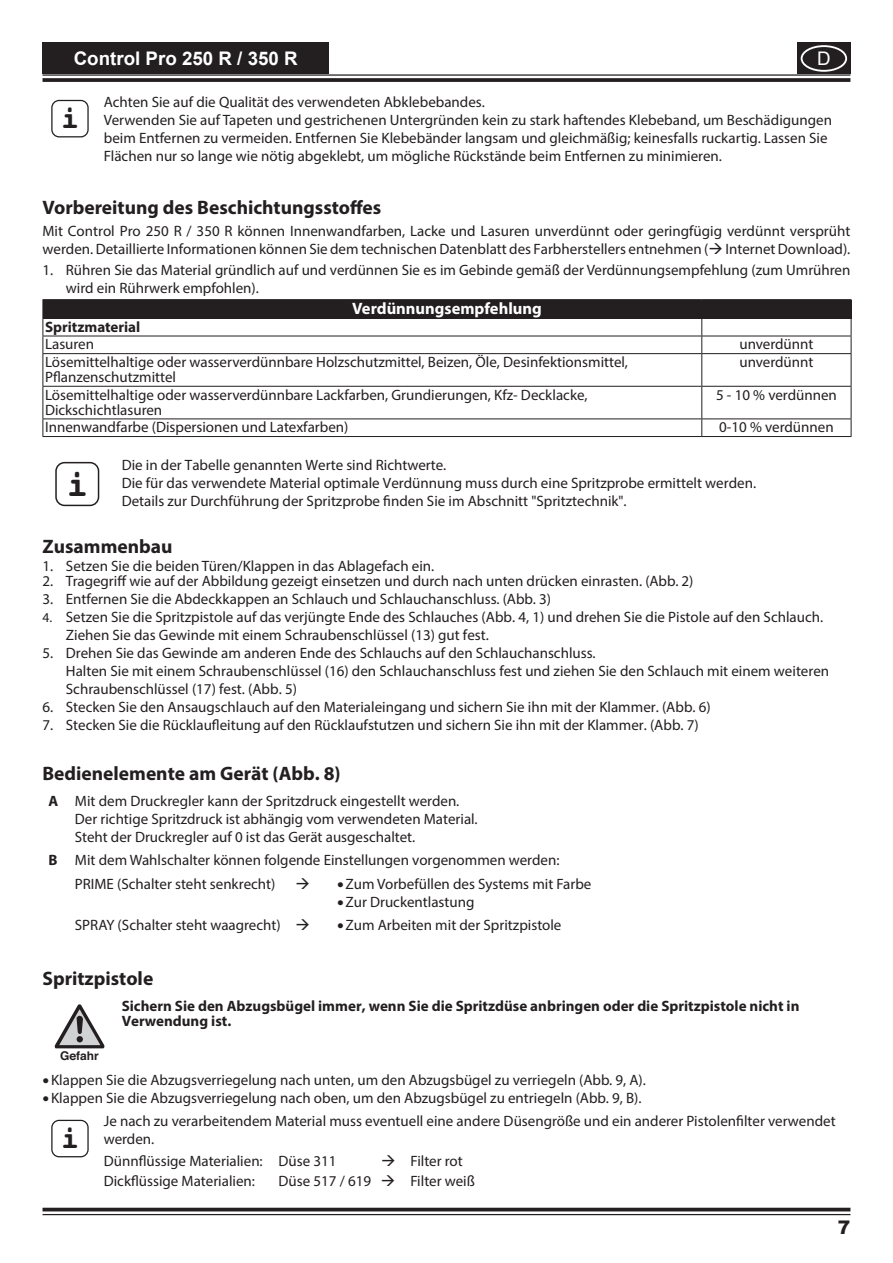
<style>
.page{position:relative;width:893px;height:1263px;background:#fff}
.page>*{position:absolute;margin:0;border:0;box-sizing:border-box;transform-origin:0 0}
.t1{font:700 36px "Courier";color:#231f20}
.t2{font:700 30.6px "Courier";color:#231f20}
.t3{font:700 19.5px "Myriad Pro";color:#231f20}
.t4{font:700 18.75px "Arial";color:#fff}
.t5{font:18.75px "Arial";color:#fff}
.t6{font:900 18.75px "Arial";color:#231f20}
.t7{font:700 16.5px "Myriad Pro";color:#fff}
.t8{font:15px/18px "Myriad Pro";color:#231f20}
.t9{font:700 15px/15px "Myriad Pro";color:#231f20}
.t10{font:700 12px "Helvetica";color:#231f20}
.s1{font-size:13.5px}
.s2{font-weight:700}
.s3{font-size:24px}
</style>
<div class="page">
<div style="left:797px;top:43px;width:53px;height:31px;background:#231f20"></div>
<div style="left:801px;top:45px;width:46px;height:27px;border:2px solid #fff;border-radius:50%"></div>
<hr style="left:43px;top:74px;width:807px;height:2px;background:#231f20">
<svg style="left:43px;top:78px;width:807px;height:4px;background:#302c2d"></svg>
<hr style="left:43px;top:1208px;width:807px;height:3px;background:#231f20">
<hr style="left:43px;top:1214px;width:807px;height:1px;background:#231f20">
<div style="left:43px;top:43px;width:286px;height:31px;background:#231f20"></div>
<div style="left:51px;top:100px;width:38px;height:37px;border:1px solid #231f20;border-radius:7px"></div>
<div style="left:43px;top:300px;width:808px;height:18px;background:#231f20"></div>
<hr style="left:43px;top:299px;width:659px;height:1px;background:#231f20">
<hr style="left:702px;top:299px;width:149px;height:1px;background:#231f20">
<hr style="left:43px;top:318px;width:659px;height:1px;background:#231f20">
<hr style="left:702px;top:318px;width:149px;height:1px;background:#231f20">
<hr style="left:43px;top:336px;width:659px;height:1px;background:#231f20">
<svg style="left:43px;top:319px;width:1px;height:34px"></svg>
<hr style="left:702px;top:336px;width:149px;height:1px;background:#231f20">
<svg style="left:851px;top:300px;width:1px;height:53px"></svg>
<hr style="left:43px;top:353px;width:659px;height:1px;background:#231f20">
<hr style="left:43px;top:354px;width:1px;height:32px;background:#231f20">
<hr style="left:702px;top:353px;width:149px;height:1px;background:#231f20">
<hr style="left:701px;top:354px;width:1px;height:32px;background:#231f20">
<hr style="left:851px;top:354px;width:1px;height:32px;background:#231f20">
<hr style="left:43px;top:386px;width:659px;height:1px;background:#231f20">
<hr style="left:43px;top:387px;width:1px;height:31px;background:#231f20">
<hr style="left:702px;top:386px;width:149px;height:1px;background:#231f20">
<hr style="left:701px;top:387px;width:1px;height:31px;background:#231f20">
<hr style="left:851px;top:387px;width:1px;height:31px;background:#231f20">
<hr style="left:702px;top:418px;width:149px;height:1px;background:#231f20">
<svg style="left:851px;top:419px;width:1px;height:17px"></svg>
<hr style="left:702px;top:436px;width:149px;height:1px;background:#231f20">
<svg style="left:701px;top:319px;width:1px;height:34px"></svg>
<svg style="left:42px;top:391px;width:715px;height:116px"></svg>
<svg style="left:55px;top:1004px;width:49px;height:44px"></svg>
<div style="left:51px;top:1120px;width:38px;height:37px;border:1px solid #231f20;border-radius:7px"></div>
<p class="t4" style="left:74px;top:46px;width:226px">Control Pro 250 R / 350 R</p>
<p class="t5" style="left:817px;top:46px;width:15px">D</p>
<p class="t8" style="left:104px;top:92px;width:730px">Achten Sie auf die Qualität des verwendeten Abklebebandes.<br>Verwenden Sie auf Tapeten und gestrichenen Untergründen kein zu stark haftendes Klebeband, um Beschädigungen beim Entfernen zu vermeiden. Entfernen Sie Klebebänder langsam und gleichmäßig; keinesfalls ruckartig. Lassen Sie Flächen nur so lange wie nötig abgeklebt, um mögliche Rückstände beim Entfernen zu minimieren.</p>
<h3 class="t3" style="left:43px;top:194px;width:340px">Vorbereitung des Beschichtungsstoffes</h3>
<p class="t8" style="left:43px;top:222px;width:809px">Mit Control Pro 250 R / 350 R können Innenwandfarben, Lacke und Lasuren unverdünnt oder geringfügig verdünnt versprüht werden. Detaillierte Informationen können Sie dem technischen Datenblatt des Farbherstellers entnehmen (→ Internet Download).</p>
<p class="t8" style="left:66px;top:261px;width:786px;text-indent:-23px">1. Rühren Sie das Material gründlich auf und verdünnen Sie es im Gebinde gemäß der Verdünnungsempfehlung (zum Umrühren wird ein Rührwerk empfohlen).</p>
<p class="t7" style="left:352px;top:298px;width:191px">Verdünnungsempfehlung</p>
<p class="t9" style="left:45px;top:319px;width:97px">Spritzmaterial</p>
<p class="t8" style="left:45px;top:335px;width:51px">Lasuren</p>
<p class="t8" style="left:739px;top:335px;width:76px">unverdünnt</p>
<p class="t8" style="left:45px;top:354px;width:584px;line-height:15px">Lösemittelhaltige oder wasserverdünnbare Holzschutzmittel, Beizen, Öle, Desinfektionsmittel,<br>Pflanzenschutzmittel</p>
<p class="t8" style="left:739px;top:353px;width:76px">unverdünnt</p>
<p class="t8" style="left:45px;top:387px;width:544px;line-height:15px">Lösemittelhaltige oder wasserverdünnbare Lackfarben, Grundierungen, Kfz- Decklacke,<br>Dickschichtlasuren</p>
<p class="t8" style="left:716px;top:385px;width:122px">5 - 10 % verdünnen</p>
<p class="t8" style="left:45px;top:418px;width:305px">Innenwandfarbe (Dispersionen und Latexfarben)</p>
<p class="t8" style="left:719px;top:418px;width:116px">0-10 % verdünnen</p>
<h1 class="t1" style="left:66px;top:463px;width:23px">i</h1>
<h2 class="t2" style="left:61px;top:101px;width:20px">i</h2>
<p class="t8" style="left:122px;top:455px;width:636px">Die in der Tabelle genannten Werte sind Richtwerte.<br>Die für das verwendete Material optimale Verdünnung muss durch eine Spritzprobe ermittelt werden.<br>Details zur Durchführung der Spritzprobe finden Sie im Abschnitt "Spritztechnik".</p>
<h3 class="t3" style="left:43px;top:534px;width:131px">Zusammenbau</h3>
<p class="t8" style="left:43px;top:557px;width:393px">1. Setzen Sie die beiden Türen/Klappen in das Ablagefach ein.</p>
<p class="t8" style="left:43px;top:572px;width:652px">2. Tragegriff wie auf der Abbildung gezeigt einsetzen und durch nach unten drücken einrasten. (Abb. 2)</p>
<p class="t8" style="left:43px;top:590px;width:510px">3. Entfernen Sie die Abdeckkappen an Schlauch und Schlauchanschluss. (Abb. 3)</p>
<p class="t8" style="left:66px;top:608px;width:759px;text-indent:-23px"><span class="s1">4.</span> Setzen Sie die Spritzpistole auf das verjüngte Ende des Schlauches (Abb. 4, 1) und drehen Sie die Pistole auf den Schlauch.<br>Ziehen Sie das Gewinde mit einem Schraubenschlüssel (13) gut fest.</p>
<p class="t8" style="left:66px;top:644px;width:765px;text-indent:-23px">5. Drehen Sie das Gewinde am anderen Ende des Schlauchs auf den Schlauchanschluss.<br>Halten Sie mit einem Schraubenschlüssel (16) den Schlauchanschluss fest und ziehen Sie den Schlauch mit einem weiteren<br>Schraubenschlüssel (17) fest. (Abb. 5)</p>
<p class="t8" style="left:43px;top:698px;width:670px">6. Stecken Sie den Ansaugschlauch auf den Materialeingang und sichern Sie ihn mit der Klammer. (Abb. 6)</p>
<p class="t8" style="left:43px;top:716px;width:658px">7. Stecken Sie die Rücklaufleitung auf den Rücklaufstutzen und sichern Sie ihn mit der Klammer. (Abb. 7)</p>
<h3 class="t3" style="left:43px;top:760px;width:300px">Bedienelemente am Gerät (Abb. 8)</h3>
<p class="t8" style="left:75px;top:792px;width:404px;text-indent:-26px"><span class="s2">A</span> Mit dem Druckregler kann der Spritzdruck eingestellt werden.<br>Der richtige Spritzdruck ist abhängig vom verwendeten Material.<br>Steht der Druckregler auf 0 ist das Gerät ausgeschaltet.</p>
<p class="t8" style="left:75px;top:848px;width:486px;line-height:23.2px;text-indent:-26px"><span class="s2">B</span> Mit dem Wahlschalter können folgende Einstellungen vorgenommen werden:<br>PRIME (Schalter steht senkrecht)</p>
<p class="t8" style="left:296px;top:874px;width:297px">→ <span class="s3">•</span>Zum Vorbefüllen des Systems mit Farbe</p>
<p class="t8" style="left:75px;top:890px;width:488px;line-height:23.2px;text-indent:262px"><span class="s3">•</span>Zur Druckentlastung<br>SPRAY (Schalter steht waagrecht) → <span class="s3">•</span>Zum Arbeiten mit der Spritzpistole</p>
<h3 class="t3" style="left:43px;top:965px;width:112px">Spritzpistole</h3>
<p class="t10" style="left:60px;top:1044px;width:40px">Gefahr</p>
<p class="t9" style="left:122px;top:998px;width:679px">Sichern Sie den Abzugsbügel immer, wenn Sie die Spritzdüse anbringen oder die Spritzpistole nicht in<br>Verwendung ist.</p>
<p class="t8" style="left:43px;top:1071px;width:605px"><span class="s3">•</span>Klappen Sie die Abzugsverriegelung nach unten, um den Abzugsbügel zu verriegeln (Abb. 9, A).</p>
<p class="t8" style="left:43px;top:1089px;width:600px"><span class="s3">•</span>Klappen Sie die Abzugsverriegelung nach oben, um den Abzugsbügel zu entriegeln (Abb. 9, B).</p>
<h2 class="t2" style="left:61px;top:1121px;width:20px">i</h2>
<p class="t8" style="left:104px;top:1112px;width:733px">Je nach zu verarbeitendem Material muss eventuell eine andere Düsengröße und ein anderer Pistolenfilter verwendet werden.</p>
<p class="t8" style="left:104px;top:1152px;width:234px">Dünnflüssige Materialien: Düse 311</p>
<p class="t8" style="left:381px;top:1152px;width:83px">→ Filter rot</p>
<p class="t8" style="left:104px;top:1172px;width:153px">Dickflüssige Materialien:</p>
<p class="t8" style="left:278px;top:1172px;width:198px">Düse 517 / 619 → Filter weiß</p>
<p class="t6" style="left:838px;top:1213px;width:14px">7</p>
</div>
